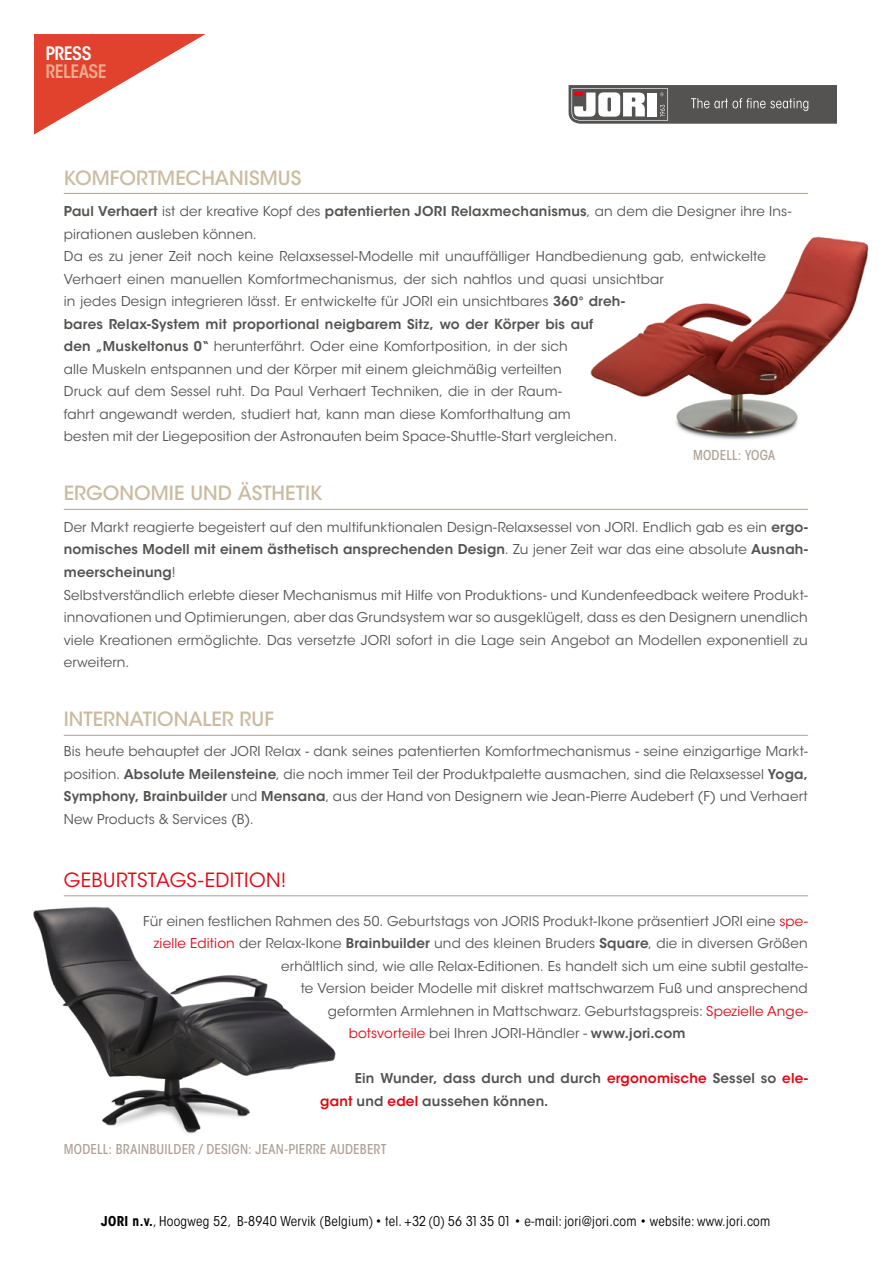
<style>
.page{position:relative;width:893px;height:1263px;background:#fff}
.page>*{position:absolute;margin:0;border:0;box-sizing:border-box;transform-origin:0 0}
.t1{font:500 19.5px "ITC Avant Garde Std";color:#cbbba0}
.t2{font:19.5px "ITC Avant Garde Std";letter-spacing:.015em;color:#e30613}
.t3{font:600 condensed 18.45px "ITC Avant Garde Std";letter-spacing:-.03em;color:#f1a98f}
.t4{font:600 condensed 18.45px "ITC Avant Garde Std";letter-spacing:-.03em;color:#fff}
.t5{font:13.5px/22.5px "ITC Avant Garde Std";letter-spacing:.01em;color:#545352}
.t6{font:condensed 13.5px "ITC Avant Garde Std";letter-spacing:.02em;color:#000}
.t7{font:600 13.5px/22.5px "ITC Avant Garde Std";letter-spacing:.015em;color:#545352}
.t8{font:500 condensed 13.5px "ITC Avant Garde Std";letter-spacing:.015em;color:#aea095}
.s1{font-weight:600}
.s2{color:#e30613}
.s3{font-weight:700}
</style>
<div class="page">
<img style="left:590px;top:236px;width:279px;height:204px">
<svg style="left:569px;top:85px;width:267px;height:39px;background:#767473"></svg>
<svg style="left:34px;top:34px;width:172px;height:101px"></svg>
<img style="left:33px;top:896px;width:324px;height:238px">
<hr style="left:64px;top:193px;width:744px;height:1px;background:#aea095">
<hr style="left:64px;top:509px;width:744px;height:1px;background:#aea095">
<hr style="left:64px;top:735px;width:744px;height:1px;background:#aea095">
<hr style="left:64px;top:895px;width:744px;height:1px;background:#aea095">
<h2 class="t4" style="left:45px;top:42px;width:48px">PRESS</h2>
<h2 class="t3" style="left:45px;top:60px;width:63px">RELEASE</h2>
<h1 class="t1" style="left:64px;top:165px;width:239px">KOMFORTMECHANISMUS</h1>
<p class="t5" style="left:64px;top:200px;width:729px"><span class="s1">Paul Verhaert</span> ist der kreative Kopf des <span class="s1">patentierten JORI Relaxmechanismus</span>, an dem die Designer ihre Ins&shy;pirationen ausleben können.<br>Da es zu jener Zeit noch keine Relaxsessel-Modelle mit unauffälliger Handbedienung gab, entwickelte Verhaert einen manuellen Komfortmechanismus, der sich nahtlos und quasi unsichtbar<br>in jedes Design integrieren lässt. Er entwickelte für JORI ein unsichtbares <span class="s1">360° dreh-<br>bares Relax-System mit proportional neigbarem Sitz, wo der Körper bis auf<br>den „Muskeltonus 0“</span> herunterfährt. Oder eine Komfortposition, in der sich<br>alle Muskeln entspannen und der Körper mit einem gleichmäßig verteilten<br>Druck auf dem Sessel ruht. Da Paul Verhaert Techniken, die in der Raum-<br>fahrt angewandt werden, studiert hat, kann man diese Komforthaltung am<br>besten mit der Liegeposition der Astronauten beim Space-Shuttle-Start vergleichen.</p>
<h1 class="t1" style="left:64px;top:481px;width:260px">ERGONOMIE UND ÄSTHETIK</h1>
<p class="t5" style="left:64px;top:516px;width:746px">Der Markt reagierte begeistert auf den multifunktionalen Design-Relaxsessel von JORI. Endlich gab es ein <span class="s1">ergo&shy;nomisches Modell mit einem ästhetisch ansprechenden Design</span>. Zu jener Zeit war das eine absolute <span class="s1">Ausnah&shy;meerscheinung</span>!<br>Selbstverständlich erlebte dieser Mechanismus mit Hilfe von Produktions- und Kundenfeedback weitere Produkt&shy;innovationen und Optimierungen, aber das Grundsystem war so ausgeklügelt, dass es den Designern unendlich viele Kreationen ermöglichte. Das versetzte JORI sofort in die Lage sein Angebot an Modellen exponentiell zu erweitern.</p>
<p class="t8" style="left:693px;top:447px;width:84px">MODELL: YOGA</p>
<h1 class="t1" style="left:64px;top:707px;width:212px">INTERNATIONALER RUF</h1>
<p class="t5" style="left:64px;top:740px;width:746px;text-align:justify">Bis heute behauptet der JORI Relax - dank seines patentierten Komfortmechanismus - seine einzigartige Markt&shy;position. <span class="s1">Absolute Meilensteine</span>, die noch immer Teil der Produktpalette ausmachen, sind die Relaxsessel <span class="s1">Yoga, Symphony, Brainbuilder</span> und <span class="s1">Mensana</span>, aus der Hand von Designern wie Jean-Pierre Audebert (F) und Verhaert New Products &amp; Services (B).</p>
<h1 class="t2" style="left:64px;top:868px;width:224px">GEBURTSTAGS-EDITION!</h1>
<p class="t5" style="left:143px;top:910px;width:666px">Für einen festlichen Rahmen des 50. Geburtstags von JORIS Produkt-Ikone präsentiert JORI eine <span class="s2">spe-</span></p>
<p class="t5" style="left:154px;top:932px;width:656px"><span class="s2">zielle Edition</span> der Relax-Ikone <span class="s1">Brainbuilder</span> und des kleinen Bruders <span class="s1">Square</span>, die in diversen Größen</p>
<p class="t5" style="left:281px;top:955px;width:528px">erhältlich sind, wie alle Relax-Editionen. Es handelt sich um eine subtil gestalte-</p>
<p class="t5" style="left:301px;top:977px;width:509px">te Version beider Modelle mit diskret mattschwarzem Fuß und ansprechend</p>
<p class="t5" style="left:328px;top:1000px;width:482px">geformten Armlehnen in Mattschwarz. Geburtstagspreis: <span class="s2">Spezielle Ange-</span></p>
<p class="t5" style="left:349px;top:1022px;width:338px"><span class="s2">botsvorteile</span> bei Ihren JORI-Händler - <span class="s1">www.jori.com</span></p>
<p class="t7" style="left:320px;top:1067px;width:489px;text-indent:35px">Ein Wunder, dass durch und durch <span class="s2">ergonomische</span> Sessel so <span class="s2">ele&shy;gant</span> und <span class="s2">edel</span> aussehen können.</p>
<p class="t8" style="left:64px;top:1141px;width:324px">MODELL: BRAINBUILDER / DESIGN: JEAN-PIERRE AUDEBERT</p>
<p class="t6" style="left:101px;top:1213px;width:671px"><span class="s3">JORI n.v.</span>, Hoogweg 52, B-8940 Wervik (Belgium) • tel. +32 (0) 56 31 35 01 • e-mail: jori@jori.com • website: www.jori.com</p>
</div>
